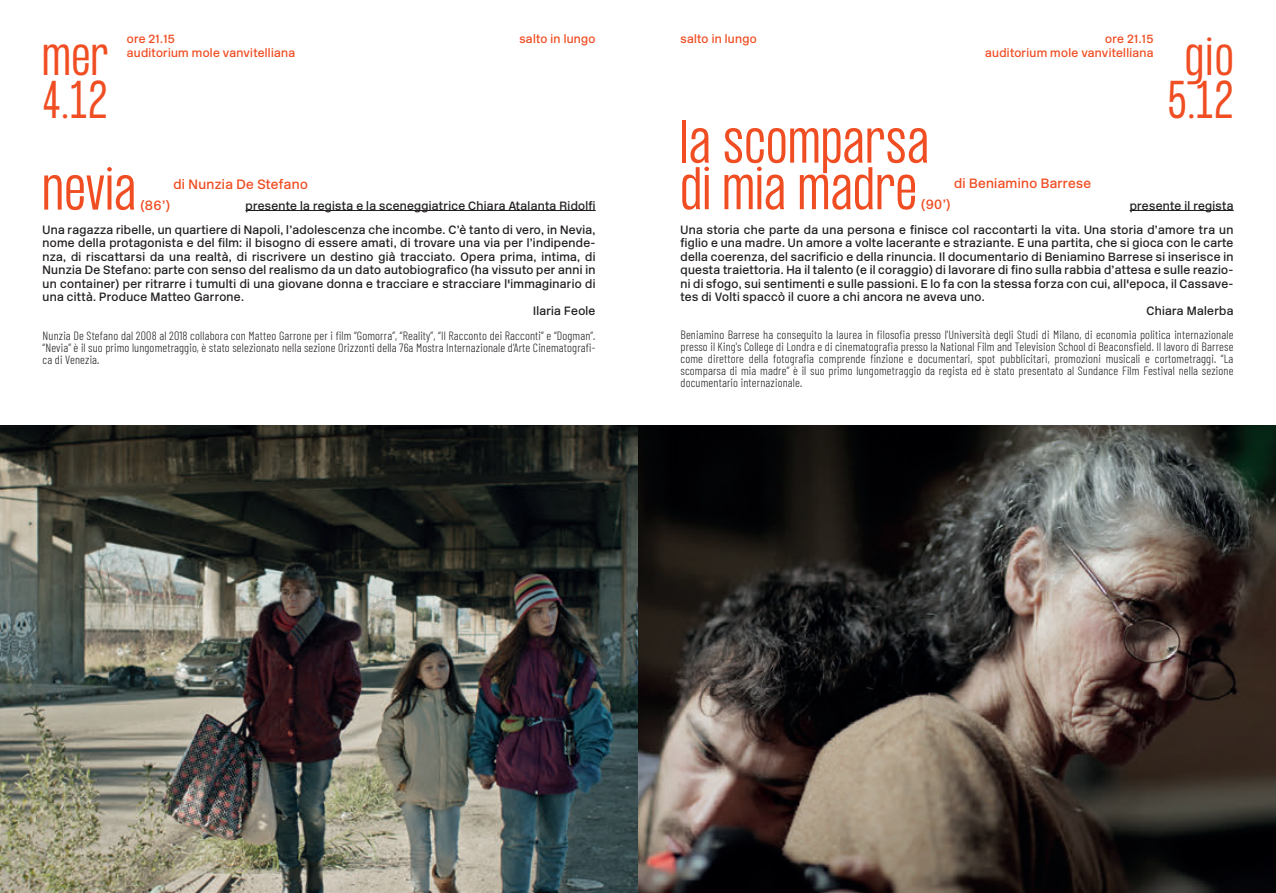
<style>
.page{position:relative;width:1276px;height:893px;background:#fff}
.page>*{position:absolute;margin:0;border:0;box-sizing:border-box;transform-origin:0 0}
.t1{font:300 52.5px/46.5px "Formula Condensed";letter-spacing:.015em;color:#f04d22}
.t2{font:300 46.5px/43.5px "Formula Condensed";letter-spacing:.025em;color:#f04d22}
.t3{font:500 13.5px "New Rail Alphabet";letter-spacing:.025em;color:#f04d22}
.t4{font:500 12px/24.2px "New Rail Alphabet";letter-spacing:.025em;color:#231f20;text-align:right}
.t5{font:300 12px/12px "Barlow Condensed";letter-spacing:.015em;color:#231f20;text-align:justify}
.t6{font:500 12px/14.4px "New Rail Alphabet";letter-spacing:.025em;color:#f04d22}
</style>
<div class="page">
<hr style="left:1129px;top:210px;width:104px;height:1px;background:#231f20">
<hr style="left:245px;top:210px;width:351px;height:1px;background:#231f20">
<img style="left:0;top:425px;width:1276px;height:468px">
<p class="t6" style="left:519px;top:31px;width:78px">salto in lungo</p>
<p class="t6" style="left:680px;top:31px;width:78px">salto in lungo</p>
<h2 class="t2" style="left:43px;top:37px;width:68px">mer<br>4.12</h2>
<p class="t6" style="left:127px;top:31px;width:170px">ore 21.15<br>auditorium mole vanvitelliana</p>
<h2 class="t2" style="left:1167px;top:37px;width:67px;text-align:center">gio<br>5.12</h2>
<p class="t6" style="left:985px;top:31px;width:170px;text-align:right">ore 21.15<br>auditorium mole vanvitelliana</p>
<h1 class="t1" style="left:680px;top:121px;width:250px">la scomparsa di mia madre</h1>
<h1 class="t1" style="left:43px;top:168px;width:95px">nevia</h1>
<p class="t3" style="left:954px;top:174px;width:139px">di Beniamino Barrese</p>
<p class="t3" style="left:173px;top:175px;width:136px">di Nunzia De Stefano</p>
<p class="t4" style="left:43px;top:217px;width:554px">Una ragazza ribelle, un quartiere di Napoli, l’adolescenza che incombe. C’è tanto di vero, in Nevia,</p>
<p class="t4" style="left:43px;top:231px;width:554px">nome della protagonista e del film: il bisogno di essere amati, di trovare una via per l’indipende-</p>
<p class="t4" style="left:43px;top:244px;width:554px">nza, di riscattarsi da una realtà, di riscrivere un destino già tracciato. Opera prima, intima, di</p>
<p class="t4" style="left:43px;top:258px;width:554px">Nunzia De Stefano: parte con senso del realismo da un dato autobiografico (ha vissuto per anni in</p>
<p class="t4" style="left:43px;top:271px;width:554px">un container) per ritrarre i tumulti di una giovane donna e tracciare e stracciare l'immaginario di</p>
<p class="t4" style="left:43px;top:285px;width:203px">una città. Produce Matteo Garrone.</p>
<p class="t4" style="left:533px;top:298px;width:64px">Ilaria Feole</p>
<p class="t5" style="left:43px;top:329px;width:554px">Nunzia De Stefano dal 2008 al 2018 collabora con Matteo Garrone per i film “Gomorra”, “Reality”, “Il Racconto dei Racconti” e “Dogman”. “Nevia” è il suo primo lungometraggio, è stato selezionato nella sezione Orizzonti della 76a Mostra Internazionale d’Arte Cinematografi&shy;ca di Venezia.</p>
<p class="t3" style="left:921px;top:195px;width:31px">(90’)</p>
<p class="t3" style="left:140px;top:196px;width:31px">(86’)</p>
<p class="t4" style="left:245px;top:193px;width:351px">presente la regista e la sceneggiatrice Chiara Atalanta Ridolfi</p>
<p class="t4" style="left:680px;top:193px;width:554px">presente il regista<br>Una storia che parte da una persona e finisce col raccontarti la vita. Una storia d’amore tra un</p>
<p class="t4" style="left:680px;top:231px;width:554px">figlio e una madre. Un amore a volte lacerante e straziante. E una partita, che si gioca con le carte</p>
<p class="t4" style="left:680px;top:244px;width:554px">della coerenza, del sacrificio e della rinuncia. Il documentario di Beniamino Barrese si inserisce in</p>
<p class="t4" style="left:680px;top:258px;width:554px">questa traiettoria. Ha il talento (e il coraggio) di lavorare di fino sulla rabbia d’attesa e sulle reazio-</p>
<p class="t4" style="left:680px;top:271px;width:554px">ni di sfogo, sui sentimenti e sulle passioni. E lo fa con la stessa forza con cui, all'epoca, il Cassave-</p>
<p class="t4" style="left:680px;top:285px;width:306px">tes di Volti spaccò il cuore a chi ancora ne aveva uno.</p>
<p class="t4" style="left:1146px;top:298px;width:88px">Chiara Malerba</p>
<p class="t5" style="left:680px;top:328px;width:554px">Beniamino Barrese ha conseguito la laurea in filosofia presso l'Università degli Studi di Milano, di economia politica internazionale presso il King's College di Londra e di cinematografia presso la National Film and Television School di Beaconsfield. Il lavoro di Barrese come direttore della fotografia comprende finzione e documentari, spot pubblicitari, promozioni musicali e cortometraggi. “La scomparsa di mia madre” è il suo primo lungometraggio da regista ed è stato presentato al Sundance Film Festival nella sezione documentario internazionale.</p>
</div>
